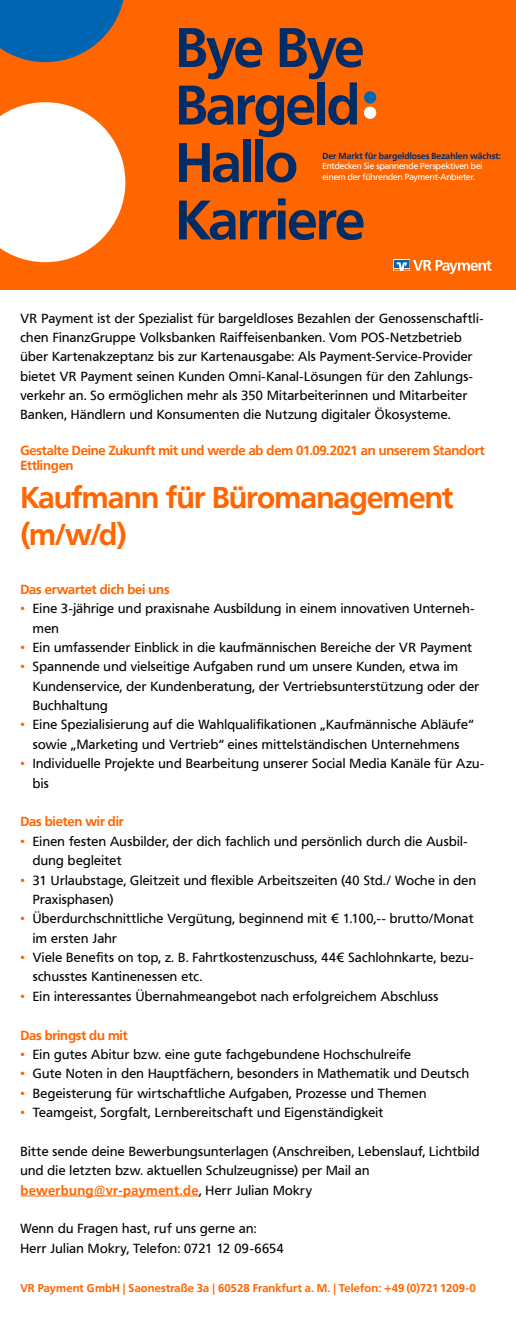
<style>
.page{position:relative;width:516px;height:1322px;background:#fff}
.page>*{position:absolute;margin:0;border:0;box-sizing:border-box;transform-origin:0 0}
.t1{font:700 55px/57.5px "Frutiger VR";letter-spacing:-.025em;color:#002d67}
.t2{font:700 30px/37.5px "Frutiger VR";letter-spacing:-.025em;color:#f60}
.t3{font:13.12px/19.4px "Frutiger VR";letter-spacing:.025em;color:#000}
.t4{font:700 13.12px/15.8px "Frutiger VR";letter-spacing:-.01em;color:#f60}
.t5{font:700 11.25px "Frutiger VR";letter-spacing:.01em;color:#f60}
.t6{font:8.75px/10.5px "Frutiger VR";color:#fff}
.t7{font:700 8.75px "Frutiger VR";letter-spacing:.005em;color:#002d67}
.s1{color:#f60}
.s2{font-weight:700;color:#f60}
</style>
<div class="page">
<div style="left:0;top:1px;width:516px;height:289px;background:#f60"></div>
<svg style="left:0;top:102px;width:125px;height:160px;background:#ffe8da"></svg>
<svg style="left:0;top:0;width:125px;height:62px"></svg>
<hr style="left:20px;top:1195px;width:179px;height:1px;background:#f60">
<div style="left:364px;top:107px;width:12px;height:12px;background:#fff;border-radius:50%"></div>
<div style="left:364px;top:91px;width:12px;height:13px;background:#0066b3;border-radius:50%"></div>
<svg style="left:393px;top:260px;width:98px;height:14px"></svg>
<h1 class="t1" style="left:175px;top:19px;width:191px">Bye Bye<br>Bargeld<br>Hallo<br>Karriere</h1>
<p class="t7" style="left:322px;top:151px;width:180px">Der Markt für bargeldloses Bezahlen wächst:</p>
<p class="t6" style="left:322px;top:161px;width:161px">Entdecken Sie spannende Perspektiven bei einem der führenden Payment-Anbieter.</p>
<p class="t3" style="left:20px;top:308px;width:464px">VR Payment ist der Spezialist für bargeldloses Bezahlen der Genossenschaftli&shy;chen FinanzGruppe Volksbanken Raiffeisenbanken. Vom POS-Netzbetrieb über Kartenakzeptanz bis zur Kartenausgabe: Als Payment-Service-Provider bietet VR Payment seinen Kunden Omni-Kanal-Lösungen für den Zahlungs&shy;verkehr an. So ermöglichen mehr als 350 Mitarbeiterinnen und Mitarbeiter Banken, Händlern und Konsumenten die Nutzung digitaler Ökosysteme.</p>
<p class="t4" style="left:20px;top:442px;width:465px">Gestalte Deine Zukunft mit und werde ab dem 01.09.2021 an unserem Standort<br>Ettlingen</p>
<h2 class="t2" style="left:20px;top:479px;width:434px">Kaufmann für Büromanagement (m/w/d)</h2>
<p class="t4" style="left:20px;top:581px;width:151px">Das erwartet dich bei uns</p>
<p class="t3" style="left:33px;top:599px;width:443px;text-indent:-12px"><span class="s1">•</span> Eine 3-jährige und praxisnahe Ausbildung in einem innovativen Unterneh&shy;men</p>
<p class="t3" style="left:20px;top:638px;width:453px"><span class="s1">•</span> Ein umfassender Einblick in die kaufmännischen Bereiche der VR Payment</p>
<p class="t3" style="left:33px;top:657px;width:448px;text-indent:-12px"><span class="s1">•</span> Spannende und vielseitige Aufgaben rund um unsere Kunden, etwa im<br>Kundenservice, der Kundenberatung, der Vertriebsunterstützung oder der<br>Buchhaltung</p>
<p class="t3" style="left:20px;top:715px;width:454px;text-align:center"><span class="s1">•</span> Eine Spezialisierung auf die Wahlqualifikationen „Kaufmännische Abläufe“ sowie „Marketing und Vertrieb“ eines mittelständischen Unternehmens</p>
<p class="t3" style="left:33px;top:754px;width:453px;text-indent:-12px"><span class="s1">•</span> Individuelle Projekte und Bearbeitung unserer Social Media Kanäle für Azu&shy;bis</p>
<p class="t4" style="left:20px;top:814px;width:105px">Das bieten wir dir</p>
<p class="t3" style="left:33px;top:831px;width:436px;text-indent:-12px"><span class="s1">•</span> Einen festen Ausbilder, der dich fachlich und persönlich durch die Ausbil&shy;dung begleitet</p>
<p class="t3" style="left:33px;top:870px;width:444px;text-indent:-12px"><span class="s1">•</span> 31 Urlaubstage, Gleitzeit und flexible Arbeitszeiten (40 Std./ Woche in den<br>Praxisphasen)</p>
<p class="t3" style="left:33px;top:909px;width:442px;text-indent:-12px"><span class="s1">•</span> Überdurchschnittliche Vergütung, beginnend mit € 1.100,-- brutto/Monat im ersten Jahr</p>
<p class="t3" style="left:33px;top:948px;width:442px;text-indent:-12px"><span class="s1">•</span> Viele Benefits on top, z. B. Fahrtkostenzuschuss, 44€ Sachlohnkarte, bezu&shy;schusstes Kantinenessen etc.</p>
<p class="t3" style="left:20px;top:986px;width:419px"><span class="s1">•</span> Ein interessantes Übernahmeangebot nach erfolgreichem Abschluss</p>
<p class="t4" style="left:20px;top:1027px;width:109px">Das bringst du mit</p>
<p class="t3" style="left:20px;top:1045px;width:392px"><span class="s1">•</span> Ein gutes Abitur bzw. eine gute fachgebundene Hochschulreife</p>
<p class="t3" style="left:20px;top:1064px;width:450px"><span class="s1">•</span> Gute Noten in den Hauptfächern, besonders in Mathematik und Deutsch</p>
<p class="t3" style="left:20px;top:1083px;width:407px"><span class="s1">•</span> Begeisterung für wirtschaftliche Aufgaben, Prozesse und Themen</p>
<p class="t3" style="left:20px;top:1103px;width:364px"><span class="s1">•</span> Teamgeist, Sorgfalt, Lernbereitschaft und Eigenständigkeit</p>
<p class="t3" style="left:20px;top:1141px;width:460px">Bitte sende deine Bewerbungsunterlagen (Anschreiben, Lebenslauf, Lichtbild und die letzten bzw. aktuellen Schulzeugnisse) per Mail an <span class="s2">bewerbung@vr-payment.de</span>, Herr Julian Mokry</p>
<p class="t3" style="left:20px;top:1219px;width:265px">Wenn du Fragen hast, ruf uns gerne an:<br>Herr Julian Mokry, Telefon: 0721 12 09-6654</p>
<p class="t5" style="left:20px;top:1280px;width:457px">VR Payment GmbH | Saonestraße 3a | 60528 Frankfurt a. M. | Telefon: +49 (0)721 1209-0</p>
</div>
